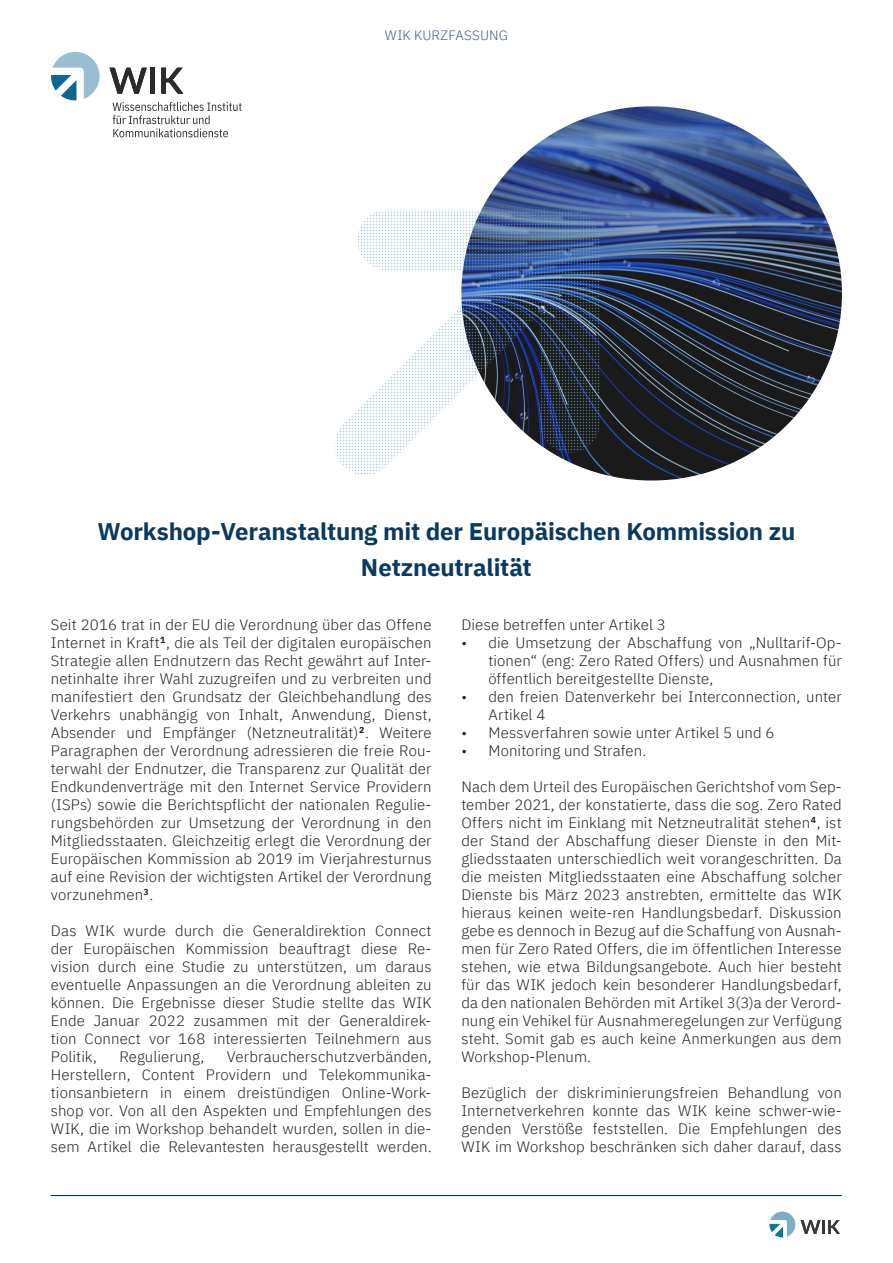
<style>
.page{position:relative;width:893px;height:1263px;background:#fff}
.page>*{position:absolute;margin:0;border:0;box-sizing:border-box;transform-origin:0 0}
.Subhead_ohne_Balken{font:700 24px/36px "IBM Plex Sans";letter-spacing:-.005em;color:#093a5f;text-align:center}
.Lauftext{font:300 15px/18px "IBM Plex Sans";letter-spacing:.01em;color:#231f20;text-align:justify}
.t1{font:300 13.5px "IBM Plex Sans";letter-spacing:.01em;color:#47597a}
</style>
<div class="page">
<svg style="left:801px;top:1220px;width:19px;height:14px"></svg>
<hr style="left:822px;top:1220px;width:3px;height:14px;background:#383839">
<svg style="left:828px;top:1220px;width:12px;height:14px"></svg>
<svg style="left:769px;top:1211px;width:26px;height:26px"></svg>
<hr style="left:51px;top:1195px;width:791px;height:1px;background:#033a5a">
<img style="left:463px;top:106px;width:379px;height:374px">
<svg style="left:110px;top:68px;width:37px;height:26px"></svg>
<div style="left:150px;top:68px;width:5px;height:26px;background:#2b2b2b"></div>
<svg style="left:161px;top:68px;width:22px;height:26px"></svg>
<svg style="left:51px;top:52px;width:49px;height:48px"></svg>
<svg style="left:113px;top:102px;width:129px;height:35px"></svg>
<svg style="left:334px;top:210px;width:266px;height:267px"></svg>
<p class="t1" style="left:385px;top:25px;width:125px">WIK KURZFASSUNG</p>
<p class="Subhead_ohne_Balken" style="left:97px;top:512px;width:699px">Workshop-Veranstaltung mit der Europäischen Kommission zu<br>Netzneutralität</p>
<p class="Lauftext" style="left:51px;top:614px;width:382px">Seit 2016 trat in der EU die Verordnung über das Offene Internet in Kraft<sup>1</sup>, die als Teil der digitalen europäischen Strategie allen Endnutzern das Recht gewährt auf Inter&shy;netinhalte ihrer Wahl zuzugreifen und zu verbreiten und manifestiert den Grundsatz der Gleichbehandlung des Verkehrs unabhängig von Inhalt, Anwendung, Dienst, Absender und Empfänger (Netzneutralität)<sup>2</sup>. Weitere Paragraphen der Verordnung adressieren die freie Rou&shy;terwahl der Endnutzer, die Transparenz zur Qualität der Endkundenverträge mit den Internet Service Providern (ISPs) sowie die Berichtspflicht der nationalen Regulie&shy;rungsbehörden zur Umsetzung der Verordnung in den Mitgliedsstaaten. Gleichzeitig erlegt die Verordnung der Europäischen Kommission ab 2019 im Vierjahresturnus auf eine Revision der wichtigsten Artikel der Verordnung vorzunehmen<sup>3</sup>.</p>
<p class="Lauftext" style="left:51px;top:920px;width:382px">Das WIK wurde durch die Generaldirektion Connect der Europäischen Kommission beauftragt diese Re&shy;vision durch eine Studie zu unterstützen, um daraus eventuelle Anpassungen an die Verordnung ableiten zu können. Die Ergebnisse dieser Studie stellte das WIK Ende Januar 2022 zusammen mit der Generaldirek&shy;tion Connect vor 168 interessierten Teilnehmern aus Politik,</p>
<p class="Lauftext" style="left:51px;top:1046px;width:382px;text-indent:176px">Verbraucherschutzverbänden, Herstellern, Content Providern und Telekommunika&shy;tionsanbietern in einem dreistündigen Online-Work&shy;shop vor. Von all den Aspekten und Empfehlungen des WIK, die im Workshop behandelt wurden, sollen in die&shy;sem Artikel die Relevantesten herausgestellt werden.</p>
<p class="Lauftext" style="left:119px;top:1046px;width:87px">Regulierung,</p>
<p class="Lauftext" style="left:461px;top:614px;width:206px">Diese betreffen unter Artikel 3</p>
<p class="Lauftext" style="left:488px;top:632px;width:355px;text-indent:-27px">• die Umsetzung der Abschaffung von „Nulltarif-Op&shy;tionen“ (eng: Zero Rated Offers) und Ausnahmen für öffentlich bereitgestellte Dienste,</p>
<p class="Lauftext" style="left:488px;top:686px;width:355px;text-indent:-27px">• den freien Datenverkehr bei Interconnection, unter<br>Artikel 4</p>
<p class="Lauftext" style="left:461px;top:722px;width:315px">• Messverfahren sowie unter Artikel 5 und 6</p>
<p class="Lauftext" style="left:461px;top:740px;width:186px">• Monitoring und Strafen.</p>
<p class="Lauftext" style="left:461px;top:776px;width:382px">Nach dem Urteil des Europäischen Gerichtshof vom Sep&shy;tember 2021, der konstatierte, dass die sog. Zero Rated Offers nicht im Einklang mit Netzneutralität stehen<sup>4</sup>, ist der Stand der Abschaffung dieser Dienste in den Mit&shy;gliedsstaaten unterschiedlich weit vorangeschritten. Da die meisten Mitgliedsstaaten eine Abschaffung solcher Dienste bis März 2023 anstrebten, ermittelte das WIK hieraus keinen weite-ren Handlungsbedarf. Diskussion gebe es dennoch in Bezug auf die Schaffung von Ausnah&shy;men für Zero Rated Offers, die im öffentlichen Interesse stehen, wie etwa Bildungsangebote. Auch hier besteht für das WIK jedoch kein besonderer Handlungsbedarf, da den nationalen Behörden mit Artikel 3(3)a der Verord&shy;nung ein Vehikel für Ausnahmeregelungen zur Verfügung steht. Somit gab es auch keine Anmerkungen aus dem Workshop-Plenum.</p>
<p class="Lauftext" style="left:461px;top:1082px;width:382px">Bezüglich der diskriminierungsfreien Behandlung von Internetverkehren konnte das WIK keine schwer-wie&shy;genden Verstöße feststellen. Die Empfehlungen des WIK im Workshop beschränken sich daher darauf, dass</p>
</div>
